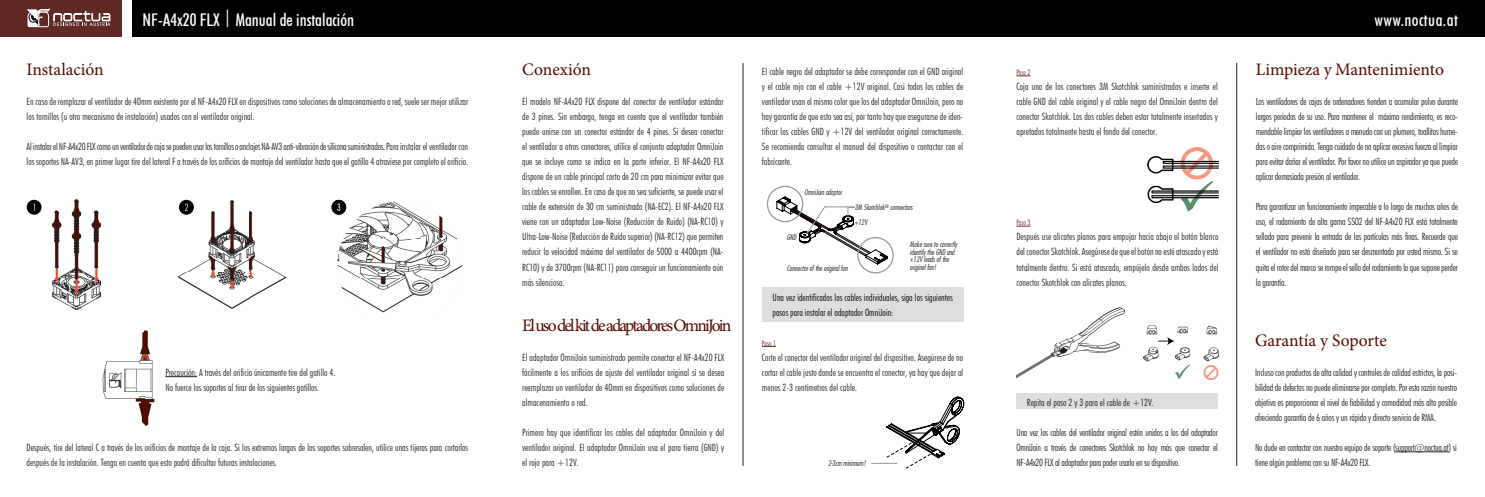
<style>
.page{position:relative;width:1485px;height:497px;background:#fff}
.page>*{position:absolute;margin:0;border:0;box-sizing:border-box;transform-origin:0 0}
.t1{font:17.5px "Minion Pro";letter-spacing:-.01em;color:#570901}
.t2{font:17.5px "Minion Pro";letter-spacing:-.1em;color:#570901}
.t3{font:500 condensed 17.5px "Futura BT";color:#fff}
.t4{font:500 condensed 17.5px "Futura BT";letter-spacing:.025em;color:#fff}
.t5{font:300 condensed 10px/15px "Futura BT";color:#231f20;text-align:justify}
.t6{font:300 condensed 10px/15px "Futura BT";letter-spacing:-.02em;color:#231f20}
.t7{font:300 condensed 10px/15px "Futura BT";color:#000001}
.t8{font:7.5px/7.5px "Futura Lt Cn BT Italic";color:#231f20}
.t9{font:300 condensed 7.5px "Futura BT";color:#602a23}
</style>
<div class="page">
<svg style="left:766px;top:185px;width:128px;height:89px"></svg>
<div style="left:762px;top:287px;width:201px;height:35px;background:#dededf"></div>
<svg style="left:762px;top:346px;width:14px;height:1px"></svg>
<svg style="left:872px;top:396px;width:92px;height:72px"></svg>
<svg style="left:1016px;top:226px;width:14px;height:1px"></svg>
<img style="left:1143px;top:325px;width:75px;height:54px">
<img style="left:1016px;top:307px;width:108px;height:72px">
<div style="left:1016px;top:393px;width:201px;height:15px;background:#dededf"></div>
<img style="left:1147px;top:147px;width:71px;height:64px">
<svg style="left:1016px;top:76px;width:14px;height:1px"></svg>
<hr style="left:1395px;top:451px;width:53px;height:1px;background:#231f20">
<img style="left:179px;top:201px;width:106px;height:107px">
<div style="left:179px;top:199px;width:15px;height:15px;background:#000001;border-radius:50%"></div>
<svg style="left:185px;top:203px;width:3px;height:7px"></svg>
<svg style="left:27px;top:199px;width:15px;height:15px"></svg>
<img style="left:53px;top:199px;width:47px;height:110px">
<svg style="left:331px;top:199px;width:15px;height:15px"></svg>
<img style="left:336px;top:201px;width:127px;height:112px">
<img style="left:336px;top:200px;width:10px;height:14px">
<svg style="left:337px;top:203px;width:3px;height:8px"></svg>
<img style="left:102px;top:330px;width:73px;height:95px">
<hr style="left:165px;top:376px;width:32px;height:1px;background:#231f20">
<div style="left:132px;top:0;width:1353px;height:37px;background:#000001"></div>
<div style="left:0;top:0;width:121px;height:37px;background:#602a23"></div>
<svg style="left:27px;top:8px;width:83px;height:20px"></svg>
<hr style="left:743px;top:63px;width:1px;height:402px;background:#231f20">
<hr style="left:1236px;top:63px;width:1px;height:402px;background:#231f20">
<h1 class="t3" style="left:143px;top:9px;width:213px">NF-A4x20 FLX | Manual de instalación</h1>
<h1 class="t4" style="left:1374px;top:9px;width:85px">www.noctua.at</h1>
<h1 class="t1" style="left:27px;top:58px;width:79px">Instalación</h1>
<h1 class="t1" style="left:522px;top:58px;width:70px">Conexión</h1>
<p class="t5" style="left:27px;top:94px;width:443px">En caso de remplazar el ventilador de 40mm existente por el NF-A4x20 FLX en dispositivos como soluciones de almacenamiento o red, suele ser mejor utilizar los tornillos (u otro mecanismo de instalación) usados con el ventilador original.</p>
<p class="t5" style="left:27px;top:139px;width:443px">Al instalar el NF-A4x20 FLX como un ventilador de caja se pueden usar los tornillos o anclajes NA-AV3 anti-vibración de silicona suministrados. Para instalar el ventilador con los soportes NA-AV3, en primer lugar tire del lateral F a través de los orificios de montaje del ventilador hasta que el gatillo 4 atraviese por completo el orificio.</p>
<p class="t5" style="left:165px;top:364px;width:171px">Precaución: A través del orificio únicamente tire del gatillo 4.<br>No fuerce los soportes al tirar de los siguientes gatillos.</p>
<p class="t5" style="left:27px;top:439px;width:443px">Después, tire del lateral C a través de los orificios de montaje de la caja. Si los extremos largos de los soportes sobresalen, utilice unas tijeras para cortarlos después de la instalación. Tenga en cuenta que esto podrá dificultar futuras instalaciones.</p>
<p class="t5" style="left:522px;top:94px;width:203px">El modelo NF-A4x20 FLX dispone del conector de ventilador estándar de 3 pines. Sin embargo, tenga en cuenta que el ventilador también puede unirse con un conector estándar de 4 pines. Si desea conectar el ventilador a otros conectores, utilice el conjunto adaptador OmniJoin que se incluye como se indica en la parte inferior. El NF-A4x20 FLX dispone de un cable principal corto de 20 cm para minimizar evitar que los cables se enrollen. En caso de que no sea suficiente, se puede usar el cable de extensión de 30 cm suministrado (NA-EC2). El NF-A4x20 FLX viene con un adaptador Low-Noise (Reducción de Ruido) (NA-RC10) y Ultra-Low-Noise (Reducción de Ruído superior) (NA-RC12) que permiten reducir la velocidad máxima del ventilador de 5000 a 4400rpm (NA-RC10) y de 3700rpm (NA-RC11) para conseguir un funcionamiento aún más silencioso.</p>
<h1 class="t2" style="left:522px;top:313px;width:211px">Eluso delkit de adaptadores OmniJoin</h1>
<p class="t5" style="left:522px;top:349px;width:203px">El adaptador OmniJoin suministrado permite conectar el NF-A4x20 FLX fácilmente a los orificios de ajuste del ventilador original si se desea reemplazar un ventilador de 40mm en dispositivos como soluciones de almacenamiento o red.</p>
<p class="t5" style="left:522px;top:424px;width:203px">Primero hay que identificar los cables del adaptador OmniJoin y del ventilador original. El adaptador OmniJoin usa el para tierra (GND) y el rojo para +12V.</p>
<p class="t5" style="left:762px;top:64px;width:203px">El cable negro del adaptador se debe corresponder con el GND original y el cable rojo con el cable +12V original. Casi todos los cables de ventilador usan el mismo color que los del adaptador OmniJoin, pero no hay garantía de que esto sea así, por tanto hay que asegurarse de iden&shy;tificar los cables GND y +12V del ventilador original correctamente.<br>Se recomienda consultar el manual del dispositivo o contactar con el fabricante.</p>
<p class="t8" style="left:804px;top:188px;width:39px">OmniJoin adaptor</p>
<p class="t8" style="left:855px;top:203px;width:59px">3M Skotchlok<sup>TM</sup> connectors</p>
<p class="t8" style="left:855px;top:218px;width:14px">+12V</p>
<p class="t8" style="left:787px;top:233px;width:11px">GND</p>
<p class="t8" style="left:910px;top:240px;width:49px">Make sure to correctly identify the GND and +12V leads of the original fan!</p>
<p class="t7" style="left:772px;top:289px;width:182px">Una vez identificados los cables individuales, siga los siguientes pasos para instalar el adaptador OmniJoin:</p>
<p class="t9" style="left:762px;top:338px;width:15px">Paso 1</p>
<p class="t5" style="left:762px;top:349px;width:203px">Corte el conector del ventilador original del dispositivo. Asegúrese de no cortar el cable justo donde se encuentra el conector, ya hay que dejar al menos 2-3 centímetros del cable.</p>
<p class="t8" style="left:787px;top:263px;width:62px">Connector of the original fan</p>
<p class="t8" style="left:828px;top:458px;width:39px">2-3cm minimum!</p>
<p class="t9" style="left:1016px;top:68px;width:15px">Paso 2</p>
<p class="t5" style="left:1016px;top:79px;width:203px">Coja uno de los conectores 3M Skotchlok suministrados e inserte el cable GND del cable original y el cable negro del OmniJoin dentro del conector Skotchlok. Los dos cables deben estar totalmente insertados y apretados totalmente hasta el fondo del conector.</p>
<p class="t9" style="left:1016px;top:218px;width:15px">Paso 3</p>
<p class="t5" style="left:1016px;top:229px;width:203px">Después use alicates planos para empujar hacia abajo el botón blanco del conector Skotchlok. Asegúrese de que el botón no esté atascado y está totalmente dentro. Si está atascado, empújelo desde ambos lados del conector Skotchlok con alicates planos.</p>
<p class="t5" style="left:1027px;top:394px;width:128px">Repita el paso 2 y 3 para el cable de +12V.</p>
<p class="t5" style="left:1016px;top:424px;width:203px">Una vez los cables del ventilador original estén unidos a los del adaptador OmniJoin a través de conectores Skotchlok no hay más que conectar el NF-A4x20 FLX al adaptador para poder usarlo en su dispositivo.</p>
<h1 class="t1" style="left:1256px;top:58px;width:190px">Limpieza y Mantenimiento</h1>
<p class="t5" style="left:1256px;top:94px;width:204px">Los ventiladores de cajas de ordenadores tienden a acumular polvo durante largos períodos de su uso. Para mantener el máximo rendimiento, es reco&shy;mendable limpiar los ventiladores a menudo con un plumero, toallitas hume&shy;das o aire comprimido. Tenga cuidado de no aplicar excesiva fuerza al limpiar para evitar dañar el ventilador. Por favor no utilice un aspirador ya que puede aplicar demasiada presión al ventilador.</p>
<p class="t5" style="left:1256px;top:199px;width:204px">Para garantizar un funcionamiento impecable a lo largo de muchos años de uso, el rodamiento de alta gama SSO2 del NF-A4x20 FLX está totalmente sellado para prevenir la entrada de las partículas más finas. Recuerde que el ventilador no está diseñado para ser desmontado por usted mismo. Si se quita el rotor del marco se rompe el sello del rodamiento lo que supone perder la garantía.</p>
<h1 class="t1" style="left:1255px;top:328px;width:133px">Garantía y Soporte</h1>
<p class="t5" style="left:1255px;top:364px;width:203px">Incluso con productos de alta calidad y controles de calidad estrictos, la posi&shy;bilidad de defectos no puede eliminarse por completo. Por esta razón nuestro objetivo es proporcionar el nivel de fiabilidad y comodidad más alto posible ofreciendo garantía de 6 años y un rápido y directo servicio de RMA.</p>
<p class="t6" style="left:1255px;top:439px;width:203px">No dude en contactar con nuestro equipo de soporte (support@noctua.at) si tiene algún problema con su NF-A4x20 FLX.</p>
</div>
